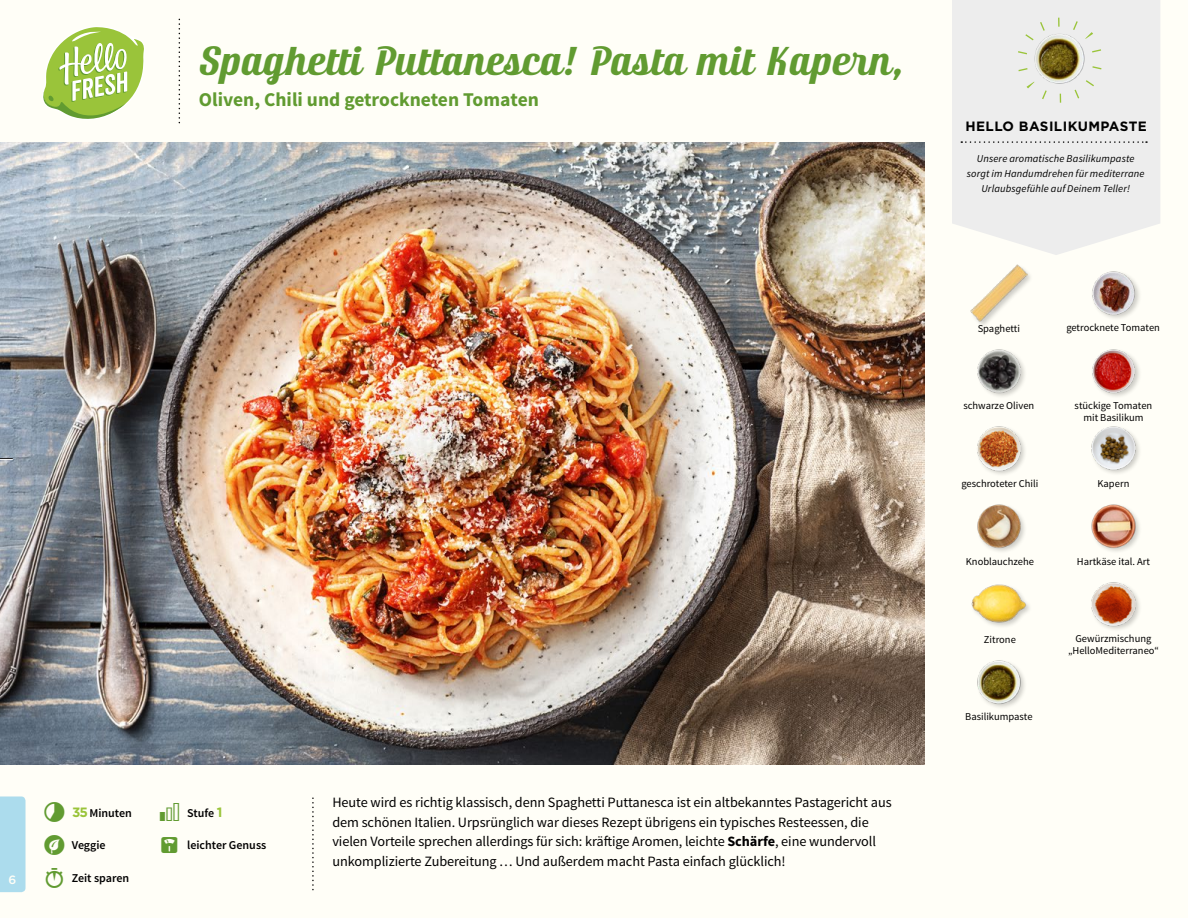
<style>
.page{position:relative;width:1188px;height:918px;background:#fffef7}
.page>*{position:absolute;margin:0;border:0;box-sizing:border-box;transform-origin:0 0}
.t1{font:42px "Ritts Cursive";color:#619b31}
.t2{font:700 19.5px "Source Sans Pro";color:#619b31}
.t3{font:14.25px/19.5px "Source Sans Pro";letter-spacing:-.005em;color:#000}
.t4{font:700 13.5px "Gotham";letter-spacing:.03em;color:#000}
.t5{font:600 12px "Source Sans Pro";color:#000}
.t6{font:500 12px "Gotham";color:#fffef7}
.t7{font:10.5px/12px "Source Sans Pro";color:#000;text-align:center}
.t8{font:italic 10.5px/14.7px "Source Sans Pro";letter-spacing:.015em;color:#000;text-align:center}
.s1{font-family:"Gotham";font-weight:700;font-size:13.5px;color:#9ac43a}
.s2{font-weight:700}
</style>
<div class="page">
<svg style="left:43px;top:27px;width:101px;height:92px"></svg>
<img style="left:977px;top:660px;width:48px;height:48px">
<img style="left:1091px;top:582px;width:49px;height:48px">
<img style="left:971px;top:584px;width:57px;height:43px">
<img style="left:977px;top:504px;width:48px;height:48px">
<img style="left:1091px;top:504px;width:49px;height:48px">
<img style="left:1091px;top:426px;width:49px;height:48px">
<img style="left:977px;top:426px;width:48px;height:49px">
<img style="left:977px;top:349px;width:48px;height:48px">
<img style="left:1092px;top:349px;width:48px;height:48px">
<img style="left:1092px;top:271px;width:48px;height:48px">
<img style="left:970px;top:265px;width:57px;height:57px">
<svg style="left:952px;top:0;width:208px;height:255px;background:#eeeeed"></svg>
<svg style="left:961px;top:141px;width:186px;height:2px"></svg>
<img style="left:1027px;top:25px;width:66px;height:66px">
<div style="left:1017px;top:18px;width:85px;height:85px;border:9px dashed #9ac43a;border-radius:50%"></div>
<img style="left:0;top:142px;width:925px;height:623px">
<div style="left:0;top:796px;width:26px;height:96px;background:#acdced"></div>
<svg style="left:0;top:458px;width:13px;height:2px"></svg>
<h1 class="t1" style="left:199px;top:37px;width:707px">Spaghetti Puttanesca! Pasta mit Kapern,</h1>
<h2 class="t2" style="left:199px;top:87px;width:342px">Oliven, Chili und getrockneten Tomaten</h2>
<p class="t6" style="left:9px;top:872px;width:9px">6</p>
<p class="t6" style="left:9px;top:872px;width:6px">1</p>
<p class="t5" style="left:72px;top:805px;width:61px"><span class="s1">35</span> Minuten</p>
<p class="t5" style="left:187px;top:805px;width:37px">Stufe <span class="s1">1</span></p>
<p class="t5" style="left:72px;top:838px;width:35px">Veggie</p>
<p class="t5" style="left:187px;top:838px;width:81px">leichter Genuss</p>
<p class="t5" style="left:72px;top:870px;width:59px">Zeit sparen</p>
<p class="t3" style="left:332px;top:793px;width:561px">Heute wird es richtig klassisch, denn Spaghetti Puttanesca ist ein altbekanntes Pastagericht aus dem schönen Italien. Urpsrünglich war dieses Rezept übrigens ein typisches Resteessen, die vielen Vorteile sprechen allerdings für sich: kräftige Aromen, leichte <span class="s2">Schärfe</span>, eine wundervoll unkomplizierte Zubereitung … Und außerdem macht Pasta einfach glücklich!</p>
<p class="t4" style="left:965px;top:117px;width:183px">HELLO BASILIKUMPASTE</p>
<p class="t8" style="left:967px;top:152px;width:179px">Unsere aromatische Basilikumpaste sorgt im Handumdrehen für mediterrane<br>Urlaubsgefühle auf Deinem Teller!</p>
<p class="t7" style="left:978px;top:322px;width:44px">Spaghetti</p>
<p class="t7" style="left:963px;top:400px;width:72px">schwarze Oliven</p>
<p class="t7" style="left:1066px;top:322px;width:95px">getrocknete Tomaten</p>
<p class="t7" style="left:1075px;top:400px;width:79px">stückige Tomaten mit Basilikum</p>
<p class="t7" style="left:961px;top:478px;width:78px">geschroteter Chili</p>
<p class="t7" style="left:1098px;top:478px;width:33px">Kapern</p>
<p class="t7" style="left:966px;top:556px;width:70px">Knoblauchzehe</p>
<p class="t7" style="left:1077px;top:555px;width:75px">Hartkäse ital. Art</p>
<p class="t7" style="left:984px;top:633px;width:33px">Zitrone</p>
<p class="t7" style="left:965px;top:711px;width:69px">Basilikumpaste</p>
<p class="t7" style="left:1068px;top:633px;width:92px">Gewürzmischung „HelloMediterraneo“</p>
</div>
